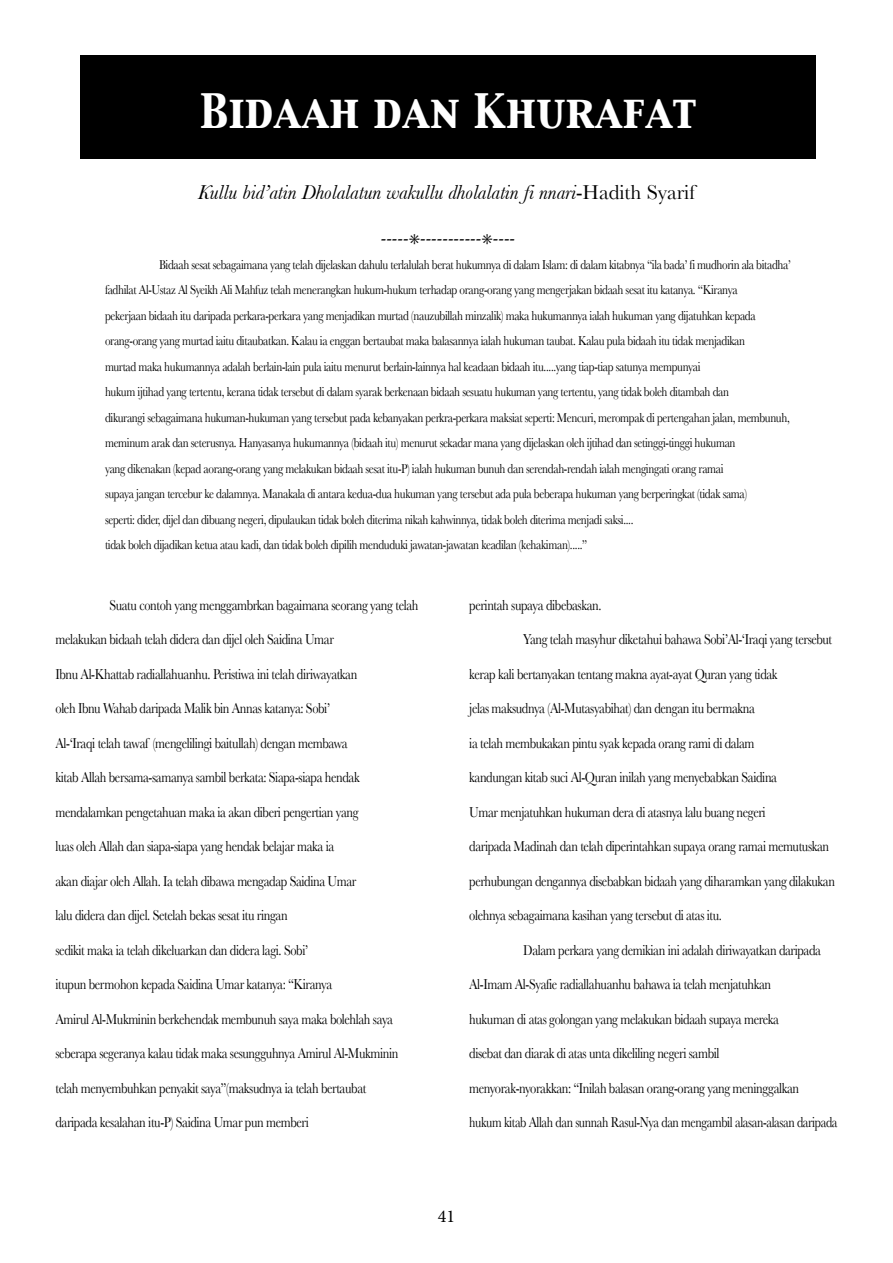
<style>
.page{position:relative;width:893px;height:1263px;background:#fff}
.page>*{position:absolute;margin:0;border:0;box-sizing:border-box;transform-origin:0 0}
.t1{font:42px "Capitals";color:#fff}
.t2{font:italic 21px "Baskerville";color:#000}
.t3{font:700 condensed 18px "Minion Pro";color:#000}
.t4{font:18px "Minion Pro";color:#000}
.t5{font:15px "Baskerville";letter-spacing:-.03em;color:#000;scale:.83 1}
.t6{font:15px "Baskerville";letter-spacing:-.03em;color:#000;scale:.8 1}
.t7{font:13.5px/25.5px "Baskerville";letter-spacing:-.03em;color:#000;scale:.83 1}
.s1{font-style:normal}
</style>
<div class="page">
<div style="left:80px;top:56px;width:736px;height:103px;background:#000"></div>
<h1 class="t1" style="left:200px;top:86px;width:497px">Bidaah dan Khurafat</h1>
<h2 class="t2" style="left:198px;top:180px;width:498px">Kullu bid’atin Dholalatun wakullu dholalatin fi nnari<span class="s1">-Hadith Syarif</span></h2>
<p class="t3" style="left:381px;top:226px;width:136px">-----✳-----------✳----</p>
<p class="t7" style="left:105px;top:252px;width:828px;text-indent:54px">Bidaah sesat sebagaimana yang telah dijelaskan dahulu terlalulah berat hukumnya di dalam Islam: di dalam kitabnya “ila bada’ fi mudhorin ala bitadha’ fadhilat Al-Ustaz Al Syeikh Ali Mahfuz telah menerangkan hukum-hukum terhadap orang-orang yang mengerjakan bidaah sesat itu katanya. “Kiranya<br>pekerjaan bidaah itu daripada perkara-perkara yang menjadikan murtad (nauzubillah minzalik) maka hukumannya ialah hukuman yang dijatuhkan kepada orang-orang yang murtad iaitu ditaubatkan. Kalau ia enggan bertaubat maka balasannya ialah hukuman taubat. Kalau pula bidaah itu tidak menjadikan<br>murtad maka hukumannya adalah berlain-lain pula iaitu menurut berlain-lainnya hal keadaan bidaah itu.....yang tiap-tiap satunya mempunyai<br>hukum ijtihad yang tertentu, kerana tidak tersebut di dalam syarak berkenaan bidaah sesuatu hukuman yang tertentu, yang tidak boleh ditambah dan<br>dikurangi sebagaimana hukuman-hukuman yang tersebut pada kebanyakan perkra-perkara maksiat seperti: Mencuri, merompak di pertengahan jalan, membunuh, meminum arak dan seterusnya. Hanyasanya hukumannya (bidaah itu) menurut sekadar mana yang dijelaskan oleh ijtihad dan setinggi-tinggi hukuman<br>yang dikenakan (kepad aorang-orang yang melakukan bidaah sesat itu-P) ialah hukuman bunuh dan serendah-rendah ialah mengingati orang ramai<br>supaya jangan tercebur ke dalamnya. Manakala di antara kedua-dua hukuman yang tersebut ada pula beberapa hukuman yang berperingkat (tidak sama)<br>seperti: dider, dijel dan dibuang negeri, dipulaukan tidak boleh diterima nikah kahwinnya, tidak boleh diterima menjadi saksi....<br>tidak boleh dijadikan ketua atau kadi, dan tidak boleh dipilih menduduki jawatan-jawatan keadilan (kehakiman).....”</p>
<p class="t5" style="left:109px;top:596px;width:374px">Suatu contoh yang menggambrkan bagaimana seorang yang telah</p>
<p class="t5" style="left:56px;top:631px;width:337px">melakukan bidaah telah didera dan dijel oleh Saidina Umar</p>
<p class="t5" style="left:56px;top:665px;width:365px">Ibnu Al-Khattab radiallahuanhu. Peristiwa ini telah diriwayatkan</p>
<p class="t5" style="left:56px;top:700px;width:332px">oleh Ibnu Wahab daripada Malik bin Annas katanya: Sobi’</p>
<p class="t5" style="left:56px;top:734px;width:354px">Al-‘Iraqi telah tawaf (mengelilingi baitullah) dengan membawa</p>
<p class="t5" style="left:56px;top:769px;width:368px">kitab Allah bersama-samanya sambil berkata: Siapa-siapa hendak</p>
<p class="t5" style="left:56px;top:803px;width:367px">mendalamkan pengetahuan maka ia akan diberi pengertian yang</p>
<p class="t5" style="left:56px;top:838px;width:337px">luas oleh Allah dan siapa-siapa yang hendak belajar maka ia</p>
<p class="t5" style="left:56px;top:872px;width:364px">akan diajar oleh Allah. Ia telah dibawa mengadap Saidina Umar</p>
<p class="t5" style="left:56px;top:907px;width:281px">lalu didera dan dijel. Setelah bekas sesat itu ringan</p>
<p class="t5" style="left:56px;top:941px;width:306px">sedikit maka ia telah dikeluarkan dan didera lagi. Sobi’</p>
<p class="t5" style="left:56px;top:976px;width:335px">itupun bermohon kepada Saidina Umar katanya: “Kiranya</p>
<p class="t5" style="left:56px;top:1010px;width:408px">Amirul Al-Mukminin berkehendak membunuh saya maka bolehlah saya</p>
<p class="t5" style="left:56px;top:1045px;width:415px">seberapa segeranya kalau tidak maka sesungguhnya Amirul Al-Mukminin</p>
<p class="t5" style="left:56px;top:1079px;width:376px">telah menyembuhkan penyakit saya”(maksudnya ia telah bertaubat</p>
<p class="t5" style="left:56px;top:1114px;width:307px">daripada kesalahan itu-P) Saidina Umar pun memberi</p>
<p class="t5" style="left:469px;top:596px;width:161px">perintah supaya dibebaskan.</p>
<p class="t5" style="left:523px;top:631px;width:374px">Yang telah masyhur diketahui bahawa Sobi’Al-‘Iraqi yang tersebut</p>
<p class="t5" style="left:469px;top:665px;width:373px">kerap kali bertanyakan tentang makna ayat-ayat Quran yang tidak</p>
<p class="t5" style="left:469px;top:700px;width:346px">jelas maksudnya (Al-Mutasyabihat) dan dengan itu bermakna</p>
<p class="t5" style="left:469px;top:734px;width:345px">ia telah membukakan pintu syak kepada orang rami di dalam</p>
<p class="t5" style="left:469px;top:769px;width:372px">kandungan kitab suci Al-Quran inilah yang menyebabkan Saidina</p>
<p class="t5" style="left:469px;top:803px;width:359px">Umar menjatuhkan hukuman dera di atasnya lalu buang negeri</p>
<p class="t5" style="left:469px;top:838px;width:435px">daripada Madinah dan telah diperintahkan supaya orang ramai memutuskan</p>
<p class="t5" style="left:469px;top:872px;width:442px">perhubungan dengannya disebabkan bidaah yang diharamkan yang dilakukan</p>
<p class="t5" style="left:469px;top:907px;width:306px">olehnya sebagaimana kasihan yang tersebut di atas itu.</p>
<p class="t5" style="left:523px;top:941px;width:360px">Dalam perkara yang demikian ini adalah diriwayatkan daripada</p>
<p class="t5" style="left:469px;top:976px;width:365px">Al-Imam Al-Syafie radiallahuanhu bahawa ia telah menjatuhkan</p>
<p class="t5" style="left:469px;top:1010px;width:375px">hukuman di atas golongan yang melakukan bidaah supaya mereka</p>
<p class="t5" style="left:469px;top:1045px;width:303px">disebat dan diarak di atas unta dikeliling negeri sambil</p>
<p class="t5" style="left:469px;top:1079px;width:399px">menyorak-nyorakkan: “Inilah balasan orang-orang yang meninggalkan</p>
<p class="t6" style="left:469px;top:1114px;width:462px">hukum kitab Allah dan sunnah Rasul-Nya dan mengambil alasan-alasan daripada</p>
<p class="t4" style="left:438px;top:1204px;width:19px">41</p>
</div>
